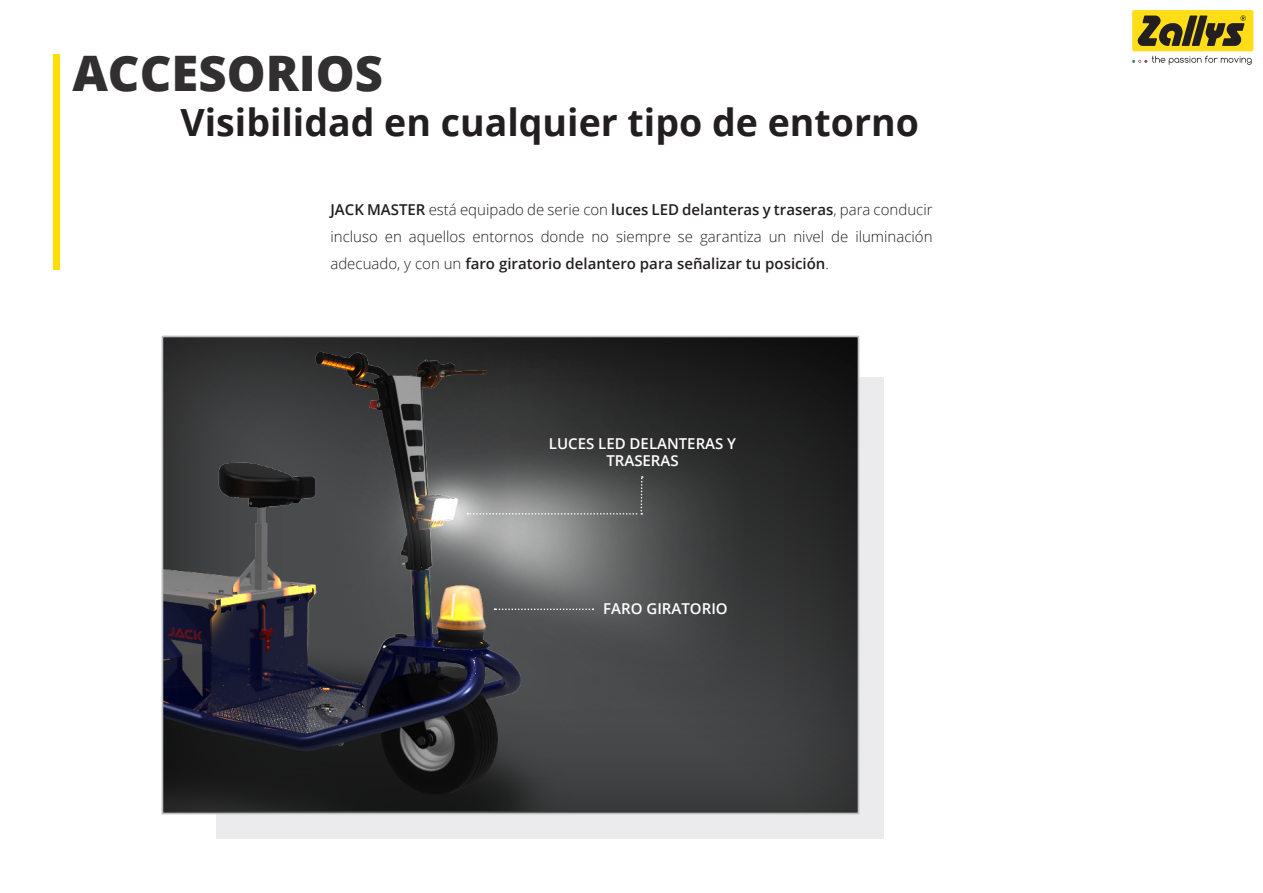
<style>
.page{position:relative;width:1263px;height:893px;background:#fff}
.page>*{position:absolute;margin:0;border:0;box-sizing:border-box;transform-origin:0 0}
.t1{font:800 48.9px "Open Sans";color:#312f30}
.t2{font:700 37.5px "Open Sans";color:#231f20}
.t3{font:300 15px/27px "Open Sans";color:#231f20;text-align:justify}
.t4{font:600 15px/16.2px "Open Sans";color:#fff;text-align:center}
.s1{font-weight:600}
</style>
<div class="page">
<svg style="left:1132px;top:56px;width:119px;height:9px"></svg>
<div style="left:1132px;top:10px;width:121px;height:41px;background:#ffdd17;border-radius:2px"></div>
<svg style="left:1138px;top:15px;width:108px;height:31px"></svg>
<div style="left:216px;top:378px;width:667px;height:461px;background:#e6e7e9"></div>
<div style="left:162px;top:336px;width:696px;height:477px;background:linear-gradient(to bottom,#151415,#434444)"></div>
<img style="left:165px;top:339px;width:588px;height:472px">
<div style="left:162px;top:336px;width:697px;height:478px;border:2px solid #bcbdc0"></div>
<svg style="left:467px;top:476px;width:176px;height:39px;background:#777878"></svg>
<svg style="left:494px;top:608px;width:99px;height:2px"></svg>
<div style="left:53px;top:54px;width:7px;height:215px;background:#ffdf01"></div>
<p class="t1" style="left:72px;top:36px;width:312px">ACCESORIOS</p>
<p class="t2" style="left:180px;top:96px;width:740px">Visibilidad en cualquier tipo de entorno</p>
<p class="t3" style="left:330px;top:196px;width:604px"><span class="s1">JACK MASTER</span> está equipado de serie con <span class="s1">luces LED delanteras y traseras</span>, para conducir incluso en aquellos entornos donde no siempre se garantiza un nivel de iluminación adecuado, y con un <span class="s1">faro giratorio delantero para señalizar tu posición</span>.</p>
<p class="t4" style="left:549px;top:436px;width:189px">LUCES LED DELANTERAS Y<br>TRASERAS</p>
<p class="t4" style="left:603px;top:600px;width:126px">FARO GIRATORIO</p>
</div>
